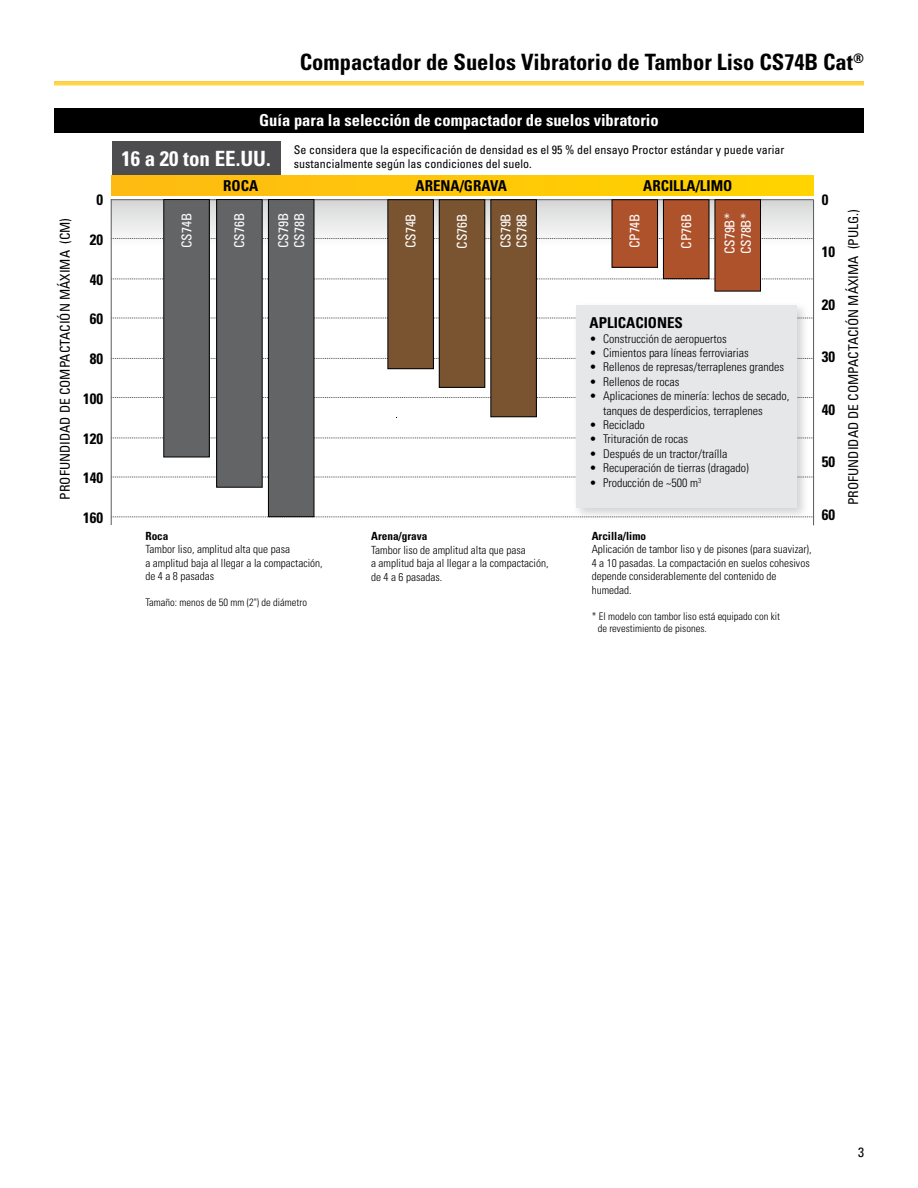
<style>
.page{position:relative;width:918px;height:1188px;background:#fff}
.page>*{position:absolute;margin:0;border:0;box-sizing:border-box;transform-origin:0 0}
.t1{font:700 condensed 22.5px "Univers LT Std";color:#000}
.t2{font:700 condensed 21px "Univers LT Std";color:#fff}
.t3{font:700 condensed 16.5px "Univers LT Std";color:#fff}
.t4{font:700 condensed 15px "Univers LT Std";color:#000}
.t5{font:condensed 13.5px "Univers LT Std";color:#000}
.t6{font:condensed 13.5px "Univers LT Std";letter-spacing:-.01em;color:#fff}
.t7{font:300 condensed 12px/14.4px "Univers LT Std";color:#000}
.t8{font:condensed 12px/14.4px "Univers LT Std";color:#000}
.t9{font:300 condensed 11.25px/13.5px "Univers LT Std";color:#000}
.t10{font:300 condensed 10.5px/12.6px "Univers LT Std";color:#000}
.s1{font-weight:700}
</style>
<div class="page">
<div style="left:54px;top:108px;width:810px;height:25px;background:#000"></div>
<svg style="left:112px;top:199px;width:702px;height:47px"></svg>
<svg style="left:112px;top:238px;width:701px;height:1px"></svg>
<svg style="left:112px;top:279px;width:701px;height:1px"></svg>
<svg style="left:112px;top:318px;width:701px;height:1px"></svg>
<svg style="left:112px;top:358px;width:701px;height:1px"></svg>
<svg style="left:112px;top:397px;width:701px;height:1px"></svg>
<svg style="left:112px;top:438px;width:701px;height:1px"></svg>
<svg style="left:112px;top:477px;width:701px;height:1px"></svg>
<hr style="left:111px;top:199px;width:702px;height:1px;background:#666">
<svg style="left:112px;top:517px;width:701px;height:1px"></svg>
<hr style="left:111px;top:199px;width:1px;height:326px;background:#58595b">
<hr style="left:813px;top:200px;width:1px;height:325px;background:#58595b">
<div style="left:112px;top:175px;width:702px;height:21px;background:#ffc709"></div>
<div style="left:112px;top:142px;width:168px;height:33px;background:#4d4d4f"></div>
<div style="left:164px;top:200px;width:45px;height:257px;background:#636466"></div>
<div style="left:164px;top:199px;width:46px;height:258px;border:1px solid #000"></div>
<div style="left:217px;top:200px;width:45px;height:287px;background:#636466"></div>
<div style="left:216px;top:199px;width:46px;height:288px;border:1px solid #000"></div>
<div style="left:268px;top:200px;width:46px;height:317px;background:#636466"></div>
<div style="left:268px;top:199px;width:46px;height:318px;border:1px solid #000"></div>
<div style="left:388px;top:200px;width:45px;height:169px;background:#7a5431"></div>
<div style="left:388px;top:199px;width:46px;height:170px;border:1px solid #000"></div>
<div style="left:439px;top:200px;width:46px;height:187px;background:#7a5431"></div>
<div style="left:439px;top:199px;width:46px;height:189px;border:1px solid #000"></div>
<div style="left:491px;top:200px;width:45px;height:217px;background:#7a5431"></div>
<div style="left:491px;top:199px;width:46px;height:218px;border:1px solid #000"></div>
<div style="left:612px;top:200px;width:46px;height:67px;background:#ae522c"></div>
<div style="left:612px;top:200px;width:46px;height:68px;border:1px solid #000"></div>
<div style="left:663px;top:200px;width:46px;height:79px;background:#ae522c"></div>
<div style="left:663px;top:200px;width:46px;height:79px;border:1px solid #000"></div>
<div style="left:715px;top:200px;width:46px;height:91px;background:#ae522c"></div>
<div style="left:715px;top:200px;width:46px;height:91px;border:1px solid #000"></div>
<div style="left:573px;top:301px;width:237px;height:219px;background:#000;opacity:.17"></div>
<div style="left:576px;top:305px;width:220px;height:203px;background:#e6e7e8"></div>
<h1 class="t1" style="left:300px;top:48px;width:566px">Compactador de Suelos Vibratorio de Tambor Liso CS74B Cat<sup>®</sup></h1>
<p class="t3" style="left:259px;top:110px;width:401px">Guía para la selección de compactador de suelos vibratorio</p>
<p class="t2" style="left:121px;top:146px;width:151px">16 a 20 ton EE.UU.</p>
<p class="t8" style="left:294px;top:142px;width:492px">Se considera que la especificación de densidad es el 95 % del ensayo Proctor estándar y puede variar sustancialmente según las condiciones del suelo.</p>
<p class="t4" style="left:223px;top:176px;width:37px">ROCA</p>
<p class="t4" style="left:416px;top:176px;width:93px">ARENA/GRAVA</p>
<p class="t4" style="left:643px;top:176px;width:91px">ARCILLA/LIMO</p>
<p class="t4" style="left:822px;top:190px;width:8px">0</p>
<p class="t4" style="left:96px;top:191px;width:8px">0</p>
<p class="t4" style="left:90px;top:230px;width:15px">20</p>
<p class="t4" style="left:90px;top:270px;width:15px">40</p>
<p class="t4" style="left:90px;top:310px;width:15px">60</p>
<p class="t4" style="left:90px;top:350px;width:15px">80</p>
<p class="t4" style="left:83px;top:389px;width:21px">100</p>
<p class="t4" style="left:83px;top:429px;width:21px">120</p>
<p class="t4" style="left:83px;top:469px;width:21px">140</p>
<p class="t4" style="left:83px;top:509px;width:21px">160</p>
<p class="t5" style="left:56px;top:500px;width:283px;rotate:-90deg">PROFUNDIDAD DE COMPACTACIÓN MÁXIMA (CM)</p>
<p class="t5" style="left:845px;top:505px;width:298px;rotate:-90deg">PROFUNDIDAD DE COMPACTACIÓN MÁXIMA (PULG.)</p>
<p class="t6" style="left:178px;top:248px;width:36px;rotate:-90deg">CS74B</p>
<p class="t6" style="left:231px;top:248px;width:37px;rotate:-90deg">CS76B</p>
<p class="t6" style="left:275px;top:248px;width:36px;rotate:-90deg">CS79B</p>
<p class="t6" style="left:291px;top:248px;width:36px;rotate:-90deg">CS78B</p>
<p class="t6" style="left:402px;top:248px;width:36px;rotate:-90deg">CS74B</p>
<p class="t6" style="left:454px;top:249px;width:37px;rotate:-90deg">CS76B</p>
<p class="t6" style="left:497px;top:248px;width:36px;rotate:-90deg">CS79B</p>
<p class="t6" style="left:513px;top:248px;width:36px;rotate:-90deg">CS78B</p>
<p class="t6" style="left:626px;top:248px;width:36px;rotate:-90deg">CP74B</p>
<p class="t6" style="left:678px;top:249px;width:37px;rotate:-90deg">CP76B</p>
<p class="t6" style="left:721px;top:254px;width:42px;rotate:-90deg">CS79B*</p>
<p class="t6" style="left:737px;top:254px;width:42px;rotate:-90deg">CS78B*</p>
<p class="t4" style="left:822px;top:243px;width:15px">10</p>
<p class="t4" style="left:822px;top:295px;width:15px">20</p>
<p class="t4" style="left:590px;top:314px;width:95px">APLICACIONES</p>
<p class="t7" style="left:590px;top:331px;width:139px">• Construcción de aeropuertos</p>
<p class="t7" style="left:590px;top:346px;width:161px">• Cimientos para líneas ferroviarias</p>
<p class="t7" style="left:590px;top:360px;width:196px">• Rellenos de represas/terraplenes grandes</p>
<p class="t7" style="left:590px;top:374px;width:92px">• Rellenos de rocas</p>
<p class="t7" style="left:603px;top:389px;width:188px;text-indent:-14px">• Aplicaciones de minería: lechos de secado, tanques de desperdicios, terraplenes</p>
<p class="t7" style="left:590px;top:418px;width:57px">• Reciclado</p>
<p class="t7" style="left:590px;top:432px;width:100px">• Trituración de rocas</p>
<p class="t7" style="left:590px;top:446px;width:140px">• Después de un tractor/traílla</p>
<p class="t7" style="left:590px;top:461px;width:161px">• Recuperación de tierras (dragado)</p>
<p class="t7" style="left:590px;top:475px;width:113px">• Producción de ~500 m<sup>3</sup></p>
<p class="t4" style="left:822px;top:348px;width:15px">30</p>
<p class="t4" style="left:822px;top:400px;width:15px">40</p>
<p class="t4" style="left:822px;top:453px;width:15px">50</p>
<p class="t4" style="left:822px;top:505px;width:15px">60</p>
<p class="t9" style="left:145px;top:529px;width:179px"><span class="s1">Roca<br></span>Tambor liso, amplitud alta que pasa<br>a amplitud baja al llegar a la compactación, de 4 a 8 pasadas</p>
<p class="t10" style="left:145px;top:596px;width:163px">Tamaño: menos de 50 mm (2") de diámetro</p>
<p class="t9" style="left:371px;top:529px;width:179px"><span class="s1">Arena/grava<br></span>Tambor liso de amplitud alta que pasa<br>a amplitud baja al llegar a la compactación, de 4 a 6 pasadas.</p>
<p class="t9" style="left:592px;top:529px;width:221px"><span class="s1">Arcilla/limo<br></span>Aplicación de tambor liso y de pisones (para suavizar), 4 a 10 pasadas. La compactación en suelos cohesivos depende considerablemente del contenido de humedad.</p>
<p class="t10" style="left:598px;top:610px;width:184px;text-indent:-6px">* El modelo con tambor liso está equipado con kit de revestimiento de pisones.</p>
<p class="t5" style="left:858px;top:1144px;width:7px">3</p>
</div>
